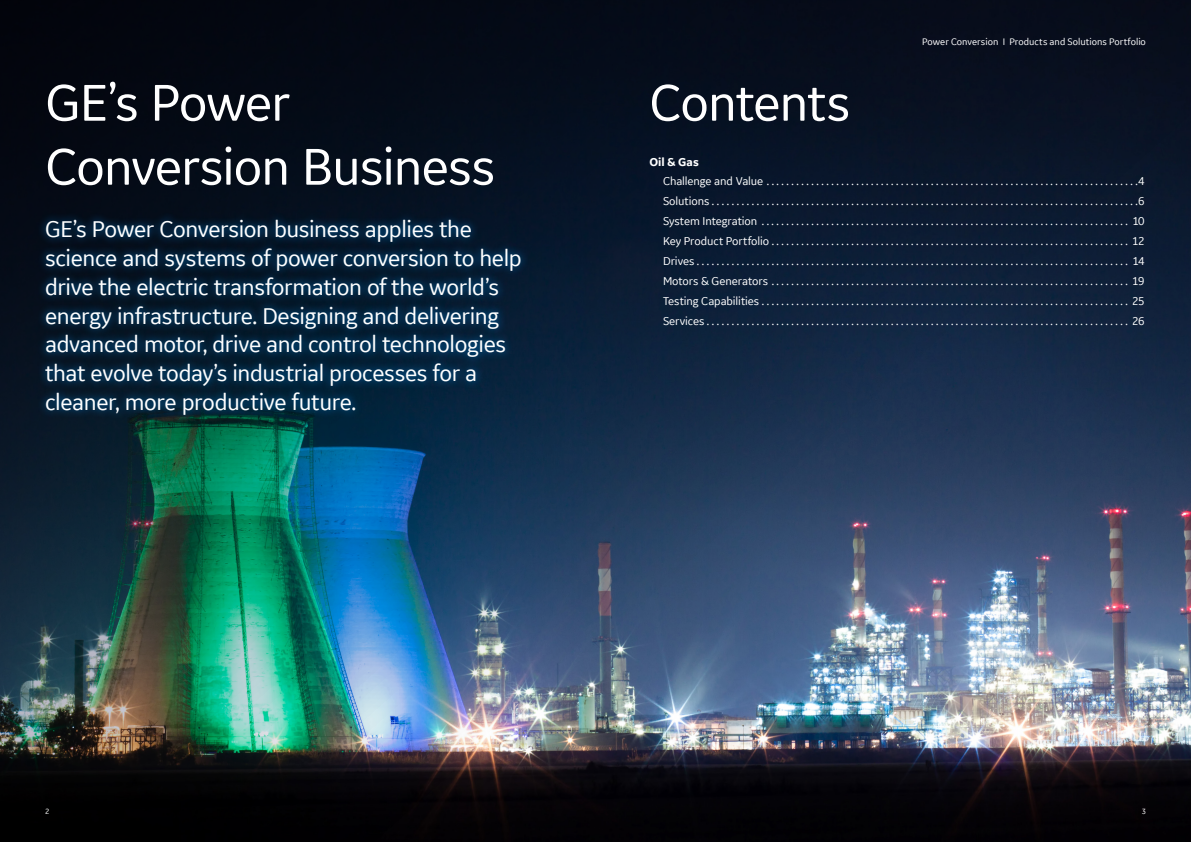
<style>
.page{position:relative;width:1191px;height:842px;background:#fff}
.page>*{position:absolute;margin:0;border:0;box-sizing:border-box;transform-origin:0 0}
.t1{font:54px "GE Inspira Sans";letter-spacing:-.02em;color:#fff}
.t2{font:24px/28.8px "GE Inspira Sans";letter-spacing:-.015em;color:#fff}
.t3{font:12px/20.1px "GE Inspira Sans";letter-spacing:-.005em;color:#fff;text-align:justify}
.t4{font:700 12px "GE Inspira Sans";color:#fff}
.t5{font:10px "GE Inspira Sans";color:#fff}
.t6{font:8px "GE Inspira Sans";color:#fff}
</style>
<div class="page">
<img style="left:0;top:0;width:1191px;height:842px">
<svg style="left:38px;top:212px;width:491px;height:210px;background:#03223a"></svg>
<p class="t5" style="left:922px;top:35px;width:225px">Power Conversion I Products and Solutions Portfolio</p>
<h1 class="t1" style="left:45px;top:69px;width:246px">GE’s Power</h1>
<h1 class="t1" style="left:649px;top:69px;width:202px">Contents</h1>
<h1 class="t1" style="left:45px;top:133px;width:451px">Conversion Business</h1>
<p class="t2" style="left:45px;top:214px;width:478px">GE’s Power Conversion business applies the science and systems of power conversion to help drive the electric transformation of the world’s energy infrastructure. Designing and delivering advanced motor, drive and control technologies that evolve today’s industrial processes for a cleaner, more productive future.</p>
<p class="t4" style="left:649px;top:154px;width:51px">Oil &amp; Gas</p>
<p class="t3" style="left:663px;top:170px;width:483px">Challenge and Value . . . . . . . . . . . . . . . . . . . . . . . . . . . . . . . . . . . . . . . . . . . . . . . . . . . . . . . . . . . . . . . . . . . . . . . . . . 4<br>Solutions . . . . . . . . . . . . . . . . . . . . . . . . . . . . . . . . . . . . . . . . . . . . . . . . . . . . . . . . . . . . . . . . . . . . . . . . . . . . . . . . . . . . . 6<br>System Integration . . . . . . . . . . . . . . . . . . . . . . . . . . . . . . . . . . . . . . . . . . . . . . . . . . . . . . . . . . . . . . . . . . . . . . . . . . 10<br>Key Product Portfolio . . . . . . . . . . . . . . . . . . . . . . . . . . . . . . . . . . . . . . . . . . . . . . . . . . . . . . . . . . . . . . . . . . . . . . . . 12<br>Drives....................................................................................... 14<br>Motors &amp; Generators . . . . . . . . . . . . . . . . . . . . . . . . . . . . . . . . . . . . . . . . . . . . . . . . . . . . . . . . . . . . . . . . . . . . . . . . 19<br>Testing Capabilities . . . . . . . . . . . . . . . . . . . . . . . . . . . . . . . . . . . . . . . . . . . . . . . . . . . . . . . . . . . . . . . . . . . . . . . . . . 25<br>Services . . . . . . . . . . . . . . . . . . . . . . . . . . . . . . . . . . . . . . . . . . . . . . . . . . . . . . . . . . . . . . . . . . . . . . . . . . . . . . . . . . . . . 26</p>
<p class="t6" style="left:45px;top:807px;width:6px">2</p>
<p class="t6" style="left:1141px;top:807px;width:6px">3</p>
</div>
